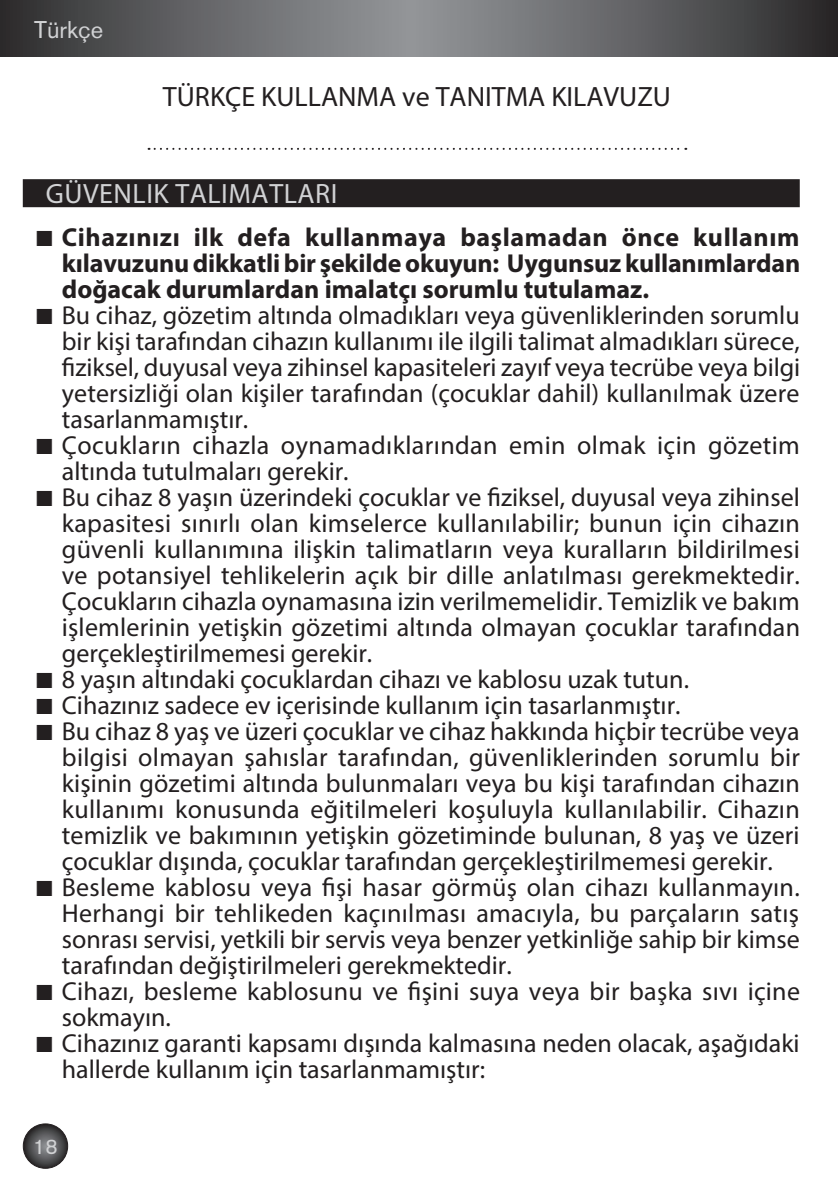
<style>
.page{position:relative;width:838px;height:1191px;background:#fff}
.page>*{position:absolute;margin:0;border:0;box-sizing:border-box;transform-origin:0 0}
.t1{font:28px "Myriad Pro";color:#231f20}
.t2{font:28px "Myriad Pro";letter-spacing:.02em;color:#d1d2d4}
.t3{font:26px/26px "Myriad Pro";color:#231f20;text-align:justify}
.t4{font:700 26px/26px "Myriad Pro";color:#231f20;text-align:justify}
.t5{font:24px "Akzidenz Grotesk BE";color:#d1d2d4}
.t6{font:21px "Akzidenz Grotesk BE";color:#d1d2d4}
.s1{font-family:"Lucida Sans Unicode";font-weight:400}
.s2{font-family:"Lucida Sans Unicode"}
</style>
<div class="page">
<div style="left:23px;top:179px;width:776px;height:28px;background:#231f20"></div>
<svg style="left:0;top:0;width:838px;height:57px;background:#626365"></svg>
<svg style="left:23px;top:1123px;width:45px;height:44px"></svg>
<div style="left:23px;top:1123px;width:45px;height:45px;border:1px solid #231f20;border-radius:50%"></div>
<svg style="left:149px;top:148px;width:537px;height:2px"></svg>
<p class="t5" style="left:34px;top:15px;width:71px">Türkçe</p>
<p class="t1" style="left:163px;top:79px;width:509px">TÜRKÇE KULLANMA ve TANITMA KILAVUZU</p>
<p class="t2" style="left:46px;top:176px;width:293px">GÜVENLIK TALIMATLARI</p>
<p class="t4" style="left:62px;top:223px;width:740px;text-indent:-28px"><span class="s1">■</span> Cihazınızı ilk defa kullanmaya başlamadan önce kullanım kılavuzunu dikkatli bir şekilde okuyun: Uygunsuz kullanımlardan doğacak durumlardan imalatçı sorumlu tutulamaz.</p>
<p class="t3" style="left:62px;top:301px;width:740px;text-indent:-28px"><span class="s2">■</span> Bu cihaz, gözetim altında olmadıkları veya güvenliklerinden sorumlu bir kişi tarafından cihazın kullanımı ile ilgili talimat almadıkları sürece, fiziksel, duyusal veya zihinsel kapasiteleri zayıf veya tecrübe veya bilgi yetersizliği olan kişiler tarafından (çocuklar dahil) kullanılmak üzere tasarlanmamıştır.</p>
<p class="t3" style="left:62px;top:431px;width:739px;text-indent:-28px"><span class="s2">■</span> Çocukların cihazla oynamadıklarından emin olmak için gözetim altında tutulmaları gerekir.</p>
<p class="t3" style="left:62px;top:483px;width:739px;text-indent:-28px"><span class="s2">■</span> Bu cihaz 8 yaşın üzerindeki çocuklar ve fiziksel, duyusal veya zihinsel kapasitesi sınırlı olan kimselerce kullanılabilir; bunun için cihazın güvenli kullanımına ilişkin talimatların veya kuralların bildirilmesi ve potansiyel tehlikelerin açık bir dille anlatılması gerekmektedir.<br>Çocukların cihazla oynamasına izin verilmemelidir. Temizlik ve bakım işlemlerinin yetişkin gözetimi altında olmayan çocuklar tarafından gerçekleştirilmemesi gerekir.</p>
<p class="t3" style="left:34px;top:665px;width:656px"><span class="s2">■</span> 8 yaşın altındaki çocuklardan cihazı ve kablosu uzak tutun.</p>
<p class="t3" style="left:34px;top:691px;width:648px"><span class="s2">■</span> Cihazınız sadece ev içerisinde kullanım için tasarlanmıştır.</p>
<p class="t3" style="left:62px;top:717px;width:739px;text-indent:-28px"><span class="s2">■</span> Bu cihaz 8 yaş ve üzeri çocuklar ve cihaz hakkında hiçbir tecrübe veya bilgisi olmayan şahıslar tarafından, güvenliklerinden sorumlu bir kişinin gözetimi altında bulunmaları veya bu kişi tarafından cihazın kullanımı konusunda eğitilmeleri koşuluyla kullanılabilir. Cihazın temizlik ve bakımının yetişkin gözetiminde bulunan, 8 yaş ve üzeri çocuklar dışında, çocuklar tarafından gerçekleştirilmemesi gerekir.</p>
<p class="t3" style="left:62px;top:873px;width:739px;text-indent:-28px"><span class="s2">■</span> Besleme kablosu veya fişi hasar görmüş olan cihazı kullanmayın.<br>Herhangi bir tehlikeden kaçınılması amacıyla, bu parçaların satış sonrası servisi, yetkili bir servis veya benzer yetkinliğe sahip bir kimse tarafından değiştirilmeleri gerekmektedir.</p>
<p class="t3" style="left:62px;top:977px;width:739px;text-indent:-28px"><span class="s2">■</span> Cihazı, besleme kablosunu ve fişini suya veya bir başka sıvı içine sokmayın.</p>
<p class="t3" style="left:62px;top:1029px;width:739px;text-indent:-28px"><span class="s2">■</span> Cihazınız garanti kapsamı dışında kalmasına neden olacak, aşağıdaki hallerde kullanım için tasarlanmamıştır:</p>
<p class="t6" style="left:33px;top:1133px;width:26px">18</p>
</div>
